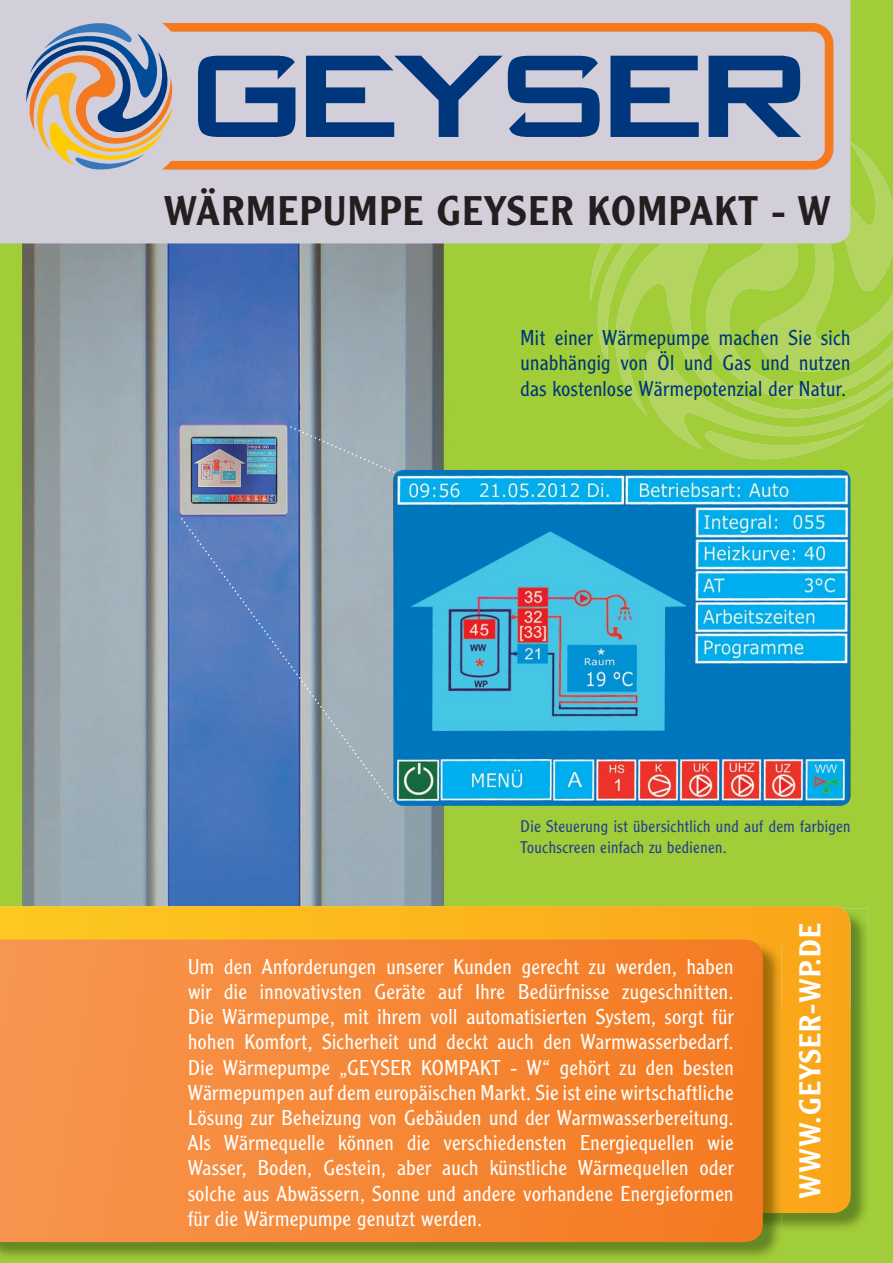
<style>
.page{position:relative;width:893px;height:1263px;background:#fff}
.page>*{position:absolute;margin:0;border:0;box-sizing:border-box;transform-origin:0 0}
.t1{font:500 40.5px "Clearface Gothic LT Std";letter-spacing:.04em;color:#231f20}
.t2{font:500 29.55px "Clearface Gothic LT Std";letter-spacing:.04em;color:#fff}
.t3{font:300 21px/25.2px "Clearface Gothic LT Std";letter-spacing:.02em;color:#fff;text-align:justify}
.t4{font:300 21px/25.2px "Clearface Gothic LT Std";letter-spacing:.02em;color:#00367b;text-align:justify}
.t5{font:300 16.5px/21px "Clearface Gothic LT Std";letter-spacing:.025em;color:#25408e}
</style>
<div class="page">
<img style="left:0;top:0;width:893px;height:1007px">
<img style="left:640px;top:418px;width:253px;height:31px">
<img style="left:704px;top:423px;width:163px;height:36px">
<img style="left:604px;top:399px;width:289px;height:19px">
<img style="left:577px;top:243px;width:316px;height:156px">
<img style="left:585px;top:243px;width:308px;height:129px">
<img style="left:599px;top:142px;width:294px;height:149px">
<svg style="left:0;top:1007px;width:893px;height:256px;background:#8eb632"></svg>
<img style="left:850px;top:908px;width:19px;height:99px">
<img style="left:782px;top:1007px;width:84px;height:221px">
<svg style="left:0;top:906px;width:850px;height:307px;background:#faaf1c"></svg>
<img style="left:763px;top:1213px;width:19px;height:19px">
<img style="left:763px;top:942px;width:19px;height:271px">
<svg style="left:0;top:939px;width:763px;height:303px;background:#f58736"></svg>
<img style="left:393px;top:470px;width:457px;height:336px;border-radius:10px">
<svg style="left:290px;top:426px;width:104px;height:47px;background:#97a6b3"></svg>
<svg style="left:181px;top:518px;width:210px;height:283px;background:#718eb7"></svg>
<div style="left:0;top:0;width:850px;height:243px;background:#d3cfda"></div>
<svg style="left:21px;top:21px;width:159px;height:150px;background:#b1a8a1"></svg>
<svg style="left:162px;top:23px;width:671px;height:147px;background:#a29daa"></svg>
<h1 class="t1" style="left:163px;top:196px;width:669px">WÄRMEPUMPE GEYSER KOMPAKT - W</h1>
<p class="t4" style="left:520px;top:328px;width:332px">Mit einer Wärmepumpe machen Sie sich unabhängig von Öl und Gas und nutzen das kostenlose Wärmepotenzial der Natur.</p>
<p class="t5" style="left:520px;top:817px;width:331px">Die Steuerung ist übersichtlich und auf dem farbigen<br>Touchscreen einfach zu bedienen.</p>
<p class="t3" style="left:188px;top:956px;width:547px">Um den Anforderungen unserer Kunden gerecht zu werden, haben wir die innovativsten Geräte auf Ihre Bedürfnisse zugeschnitten.<br>Die Wärmepumpe, mit ihrem voll automatisierten System, sorgt für hohen Komfort, Sicherheit und deckt auch den Warmwasserbedarf.<br>Die Wärmepumpe „GEYSER KOMPAKT - W“ gehört zu den besten Wärmepumpen auf dem europäischen Markt. Sie ist eine wirtschaftliche Lösung zur Beheizung von Gebäuden und der Warmwasserbereitung.<br>Als Wärmequelle können die verschiedensten Energiequellen wie Wasser, Boden, Gestein, aber auch künstliche Wärmequellen oder solche aus Abwässern, Sonne und andere vorhandene Energieformen für die Wärmepumpe genutzt werden.</p>
<h2 class="t2" style="left:799px;top:1199px;width:277px;rotate:-90deg">WWW.GEYSER-WP.DE</h2>
</div>
